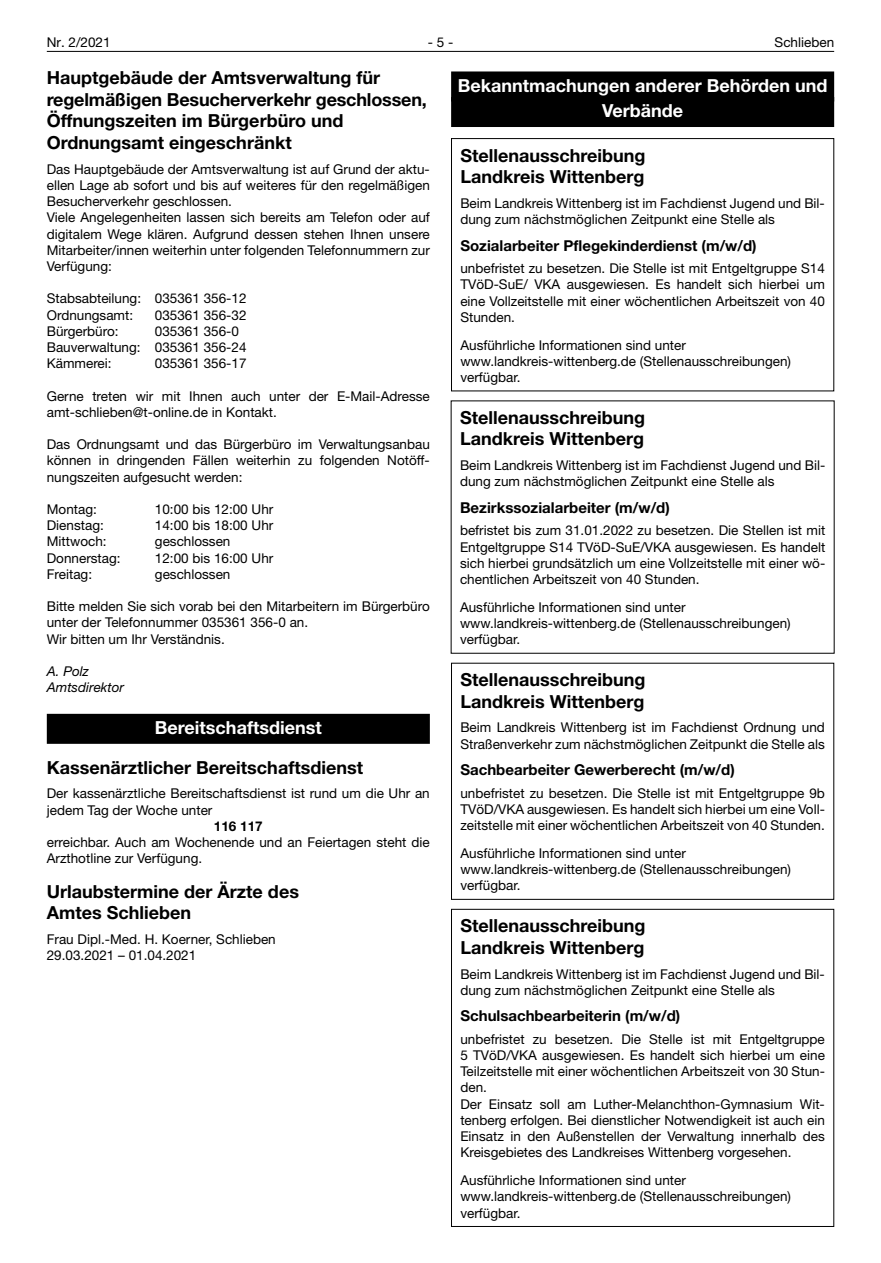
<style>
.page{position:relative;width:881px;height:1263px;background:#fff}
.page>*{position:absolute;margin:0;border:0;box-sizing:border-box;transform-origin:0 0}
.t1{font:700 18px/21.6px "Helvetica Neue LT";color:#000}
.t2{font:700 18px/25.5px "Helvetica Neue LT";color:#fff;text-align:center}
.t3{font:700 15px "Helvetica Neue LT";color:#000}
.t4{font:13.5px/16.2px "Helvetica Neue LT";color:#000}
.t5{font:italic 13.5px/16.2px "Helvetica Neue LT";color:#000}
.t6{font:700 13.5px "Helvetica Neue LT";color:#000}
</style>
<div class="page">
<hr style="left:47px;top:51px;width:786px;height:1px;background:#000">
<div style="left:47px;top:714px;width:382px;height:30px;background:#000"></div>
<div style="left:451px;top:71px;width:382px;height:30px;background:#000"></div>
<div style="left:451px;top:97px;width:382px;height:30px;background:#000"></div>
<div style="left:451px;top:909px;width:382px;height:318px;border:1px solid #000"></div>
<div style="left:451px;top:663px;width:382px;height:237px;border:1px solid #000"></div>
<div style="left:451px;top:138px;width:382px;height:253px;border:1px solid #000"></div>
<p class="t4" style="left:47px;top:34px;width:65px">Nr. 2/2021</p>
<p class="t4" style="left:427px;top:34px;width:27px">- 5 -</p>
<p class="t4" style="left:774px;top:34px;width:61px">Schlieben</p>
<h1 class="t1" style="left:47px;top:67px;width:381px">Hauptgebäude der Amtsverwaltung für regelmäßigen Besucherverkehr geschlossen, Öffnungszeiten im Bürgerbüro und Ordnungsamt eingeschränkt</h1>
<p class="t4" style="left:47px;top:161px;width:384px">Das Hauptgebäude der Amtsverwaltung ist auf Grund der aktu&shy;ellen Lage ab sofort und bis auf weiteres für den regelmäßigen Besucherverkehr geschlossen.<br>Viele Angelegenheiten lassen sich bereits am Telefon oder auf digitalem Wege klären. Aufgrund dessen stehen Ihnen unsere Mitarbeiter/innen weiterhin unter folgenden Telefonnummern zur Verfügung:</p>
<p class="t4" style="left:47px;top:290px;width:201px">Stabsabteilung: 035361 356-12<br>Ordnungsamt:</p>
<h1 class="t2" style="left:457px;top:72px;width:371px">Bekanntmachungen anderer Behörden und<br>Verbände</h1>
<h1 class="t1" style="left:460px;top:144px;width:186px">Stellenausschreibung<br>Landkreis Wittenberg</h1>
<p class="t4" style="left:460px;top:195px;width:366px">Beim Landkreis Wittenberg ist im Fachdienst Jugend und Bil&shy;dung zum nächstmöglichen Zeitpunkt eine Stelle als</p>
<p class="t3" style="left:460px;top:236px;width:298px">Sozialarbeiter Pflegekinderdienst (m/w/d)</p>
<p class="t4" style="left:460px;top:260px;width:366px;text-align:justify">unbefristet zu besetzen. Die Stelle ist mit Entgeltgruppe S14<br>TVöD-SuE/ VKA ausgewiesen. Es handelt sich hierbei um eine Vollzeitstelle mit einer wöchentlichen Arbeitszeit von 40<br>Stunden.</p>
<p class="t4" style="left:460px;top:337px;width:332px">Ausführliche Informationen sind unter www.landkreis-wittenberg.de (Stellenausschreibungen) verfügbar.</p>
<p class="t4" style="left:155px;top:306px;width:93px">035361 356-32</p>
<p class="t4" style="left:47px;top:323px;width:73px">Bürgerbüro:</p>
<p class="t4" style="left:47px;top:323px;width:201px;text-indent:108px">035361 356-0<br>Bauverwaltung: 035361 356-24<br>Kämmerei:</p>
<p class="t4" style="left:155px;top:355px;width:93px">035361 356-17</p>
<p class="t4" style="left:47px;top:387px;width:384px">Gerne treten wir mit Ihnen auch unter der E-Mail-Adresse amt-schlieben@t-online.de in Kontakt.</p>
<p class="t4" style="left:47px;top:436px;width:384px;text-align:justify">Das Ordnungsamt und das Bürgerbüro im Verwaltungsanbau können in dringenden Fällen weiterhin zu folgenden Notöff&shy;nungszeiten aufgesucht werden:</p>
<p class="t4" style="left:47px;top:501px;width:52px">Montag:</p>
<p class="t4" style="left:155px;top:501px;width:120px">10:00 bis 12:00 Uhr</p>
<p class="t4" style="left:47px;top:517px;width:59px">Dienstag:</p>
<p class="t4" style="left:155px;top:517px;width:120px">14:00 bis 18:00 Uhr</p>
<p class="t4" style="left:47px;top:533px;width:61px">Mittwoch:</p>
<p class="t4" style="left:155px;top:533px;width:77px">geschlossen</p>
<p class="t4" style="left:47px;top:549px;width:75px">Donnerstag:</p>
<p class="t4" style="left:155px;top:549px;width:120px">12:00 bis 16:00 Uhr</p>
<p class="t4" style="left:47px;top:566px;width:47px">Freitag:</p>
<p class="t4" style="left:155px;top:566px;width:77px">geschlossen</p>
<p class="t4" style="left:47px;top:598px;width:384px">Bitte melden Sie sich vorab bei den Mitarbeitern im Bürgerbüro unter der Telefonnummer 035361 356-0 an.<br>Wir bitten um Ihr Verständnis.</p>
<p class="t5" style="left:47px;top:663px;width:79px">A. Polz<br>Amtsdirektor</p>
<h1 class="t2" style="left:155px;top:714px;width:168px">Bereitschaftsdienst</h1>
<h1 class="t1" style="left:47px;top:756px;width:317px">Kassenärztlicher Bereitschaftsdienst</h1>
<p class="t4" style="left:47px;top:785px;width:384px">Der kassenärztliche Bereitschaftsdienst ist rund um die Uhr an jedem Tag der Woche unter</p>
<p class="t6" style="left:214px;top:818px;width:50px">116 117</p>
<p class="t4" style="left:47px;top:834px;width:384px">erreichbar. Auch am Wochenende und an Feiertagen steht die<br>Arzthotline zur Verfügung.</p>
<h1 class="t1" style="left:47px;top:880px;width:253px">Urlaubstermine der Ärzte des<br>Amtes Schlieben</h1>
<p class="t4" style="left:47px;top:931px;width:230px">Frau Dipl.-Med. H. Koerner, Schlieben<br>29.03.2021 – 01.04.2021</p>
<h1 class="t1" style="left:460px;top:406px;width:186px">Stellenausschreibung<br>Landkreis Wittenberg</h1>
<p class="t4" style="left:460px;top:457px;width:366px">Beim Landkreis Wittenberg ist im Fachdienst Jugend und Bil&shy;dung zum nächstmöglichen Zeitpunkt eine Stelle als</p>
<p class="t3" style="left:460px;top:498px;width:211px">Bezirkssozialarbeiter (m/w/d)</p>
<p class="t4" style="left:460px;top:522px;width:366px;text-align:justify">befristet bis zum 31.01.2022 zu besetzen. Die Stellen ist mit Entgeltgruppe S14 TVöD-SuE/VKA ausgewiesen. Es handelt sich hierbei grundsätzlich um eine Vollzeitstelle mit einer wö&shy;chentlichen Arbeitszeit von 40 Stunden.</p>
<p class="t4" style="left:460px;top:599px;width:332px">Ausführliche Informationen sind unter www.landkreis-wittenberg.de (Stellenausschreibungen) verfügbar.</p>
<h1 class="t1" style="left:460px;top:668px;width:186px">Stellenausschreibung<br>Landkreis Wittenberg</h1>
<p class="t4" style="left:460px;top:719px;width:366px">Beim Landkreis Wittenberg ist im Fachdienst Ordnung und<br>Straßenverkehr zum nächstmöglichen Zeitpunkt die Stelle als</p>
<p class="t3" style="left:460px;top:760px;width:276px">Sachbearbeiter Gewerberecht (m/w/d)</p>
<p class="t4" style="left:460px;top:785px;width:366px;text-align:justify">unbefristet zu besetzen. Die Stelle ist mit Entgeltgruppe 9b TVöD/VKA ausgewiesen. Es handelt sich hierbei um eine Voll&shy;zeitstelle mit einer wöchentlichen Arbeitszeit von 40 Stunden.</p>
<p class="t4" style="left:460px;top:845px;width:332px">Ausführliche Informationen sind unter www.landkreis-wittenberg.de (Stellenausschreibungen) verfügbar.</p>
<h1 class="t1" style="left:460px;top:915px;width:186px">Stellenausschreibung<br>Landkreis Wittenberg</h1>
<p class="t4" style="left:460px;top:965px;width:366px">Beim Landkreis Wittenberg ist im Fachdienst Jugend und Bil&shy;dung zum nächstmöglichen Zeitpunkt eine Stelle als</p>
<p class="t3" style="left:460px;top:1007px;width:221px">Schulsachbearbeiterin (m/w/d)</p>
<p class="t4" style="left:460px;top:1031px;width:366px">unbefristet zu besetzen. Die Stelle ist mit Entgeltgruppe 5 TVöD/VKA ausgewiesen. Es handelt sich hierbei um eine Teilzeitstelle mit einer wöchentlichen Arbeitszeit von 30 Stun&shy;den.<br>Der Einsatz soll am Luther-Melanchthon-Gymnasium Wit&shy;tenberg erfolgen. Bei dienstlicher Notwendigkeit ist auch ein Einsatz in den Außenstellen der Verwaltung innerhalb des Kreisgebietes des Landkreises Wittenberg vorgesehen.</p>
<p class="t4" style="left:460px;top:1172px;width:332px">Ausführliche Informationen sind unter www.landkreis-wittenberg.de (Stellenausschreibungen) verfügbar.</p>
</div>
